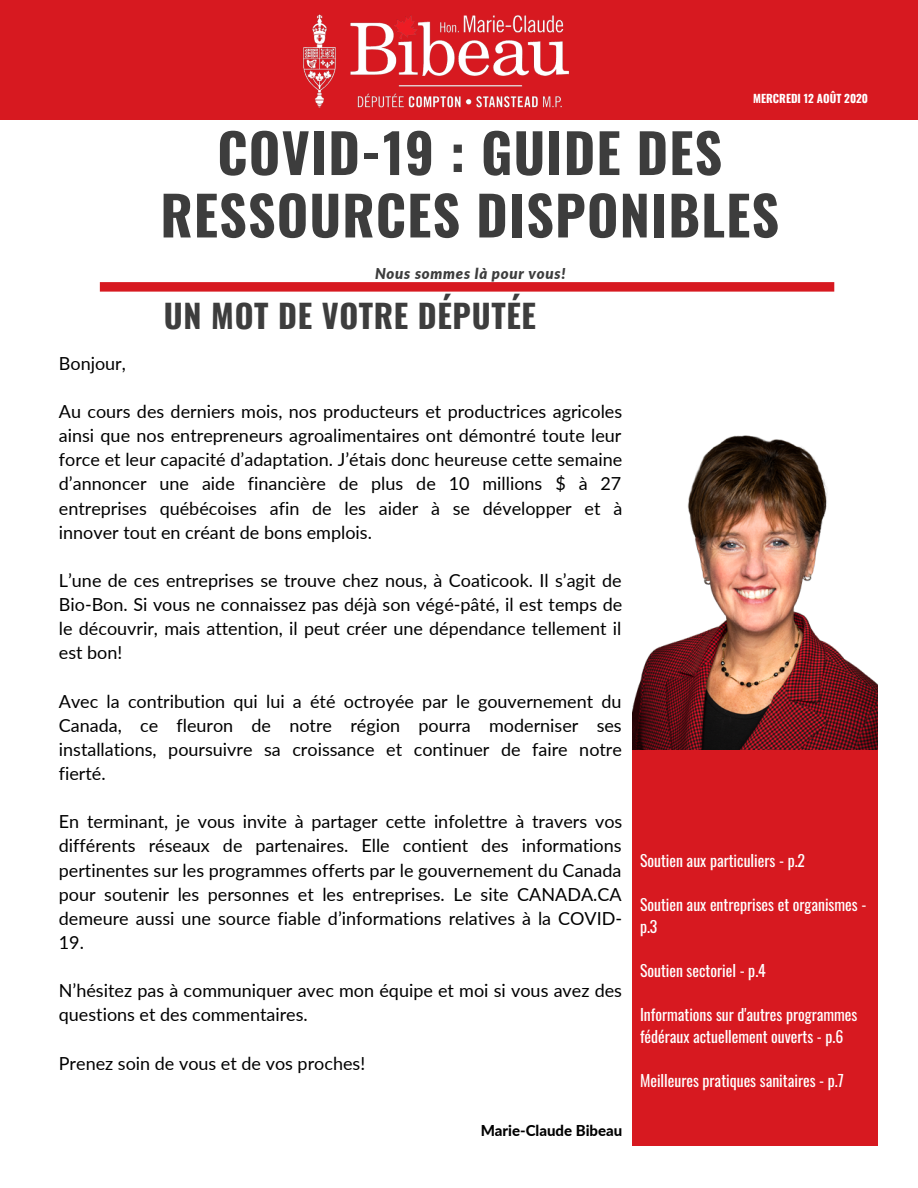
<style>
.page{position:relative;width:918px;height:1188px;background:#fff}
.page>*{position:absolute;margin:0;border:0;box-sizing:border-box;transform-origin:0 0}
.t1{font:700 54px/62.4px "Oswald";letter-spacing:.02em;color:#3d3d3d;text-align:center}
.t2{font:700 32.25px "Oswald";letter-spacing:.02em;color:#3d3d3d}
.t3{font:18px/24.2px "Lato";color:#000;text-align:justify}
.t4{font:15.75px/21.9px "Oswald";color:#fff}
.t5{font:italic 900 15px "Lato";letter-spacing:.05em;color:#3d3d3d}
.t6{font:800 15px "Lato";color:#000}
.t7{font:700 11.25px "Oswald";color:#fff}
</style>
<div class="page">
<div style="left:0;top:0;width:918px;height:120px;background:#d71920"></div>
<img style="left:632px;top:435px;width:246px;height:316px">
<img style="left:303px;top:14px;width:266px;height:94px">
<svg style="left:100px;top:282px;width:734px;height:10px;background:#d8242a"></svg>
<div style="left:632px;top:751px;width:246px;height:395px;background:#d71920"></div>
<p class="t7" style="left:753px;top:90px;width:116px">MERCREDI 12 AOÛT 2020</p>
<h1 class="t1" style="left:160px;top:119px;width:620px">COVID-19 : GUIDE DES<br>RESSOURCES DISPONIBLES</h1>
<p class="t5" style="left:375px;top:265px;width:192px">Nous sommes là pour vous!</p>
<h2 class="t2" style="left:164px;top:291px;width:373px">UN MOT DE VOTRE DÉPUTÉE</h2>
<p class="t3" style="left:59px;top:351px;width:69px">Bonjour,</p>
<p class="t3" style="left:59px;top:399px;width:565px">Au cours des derniers mois, nos producteurs et productrices agricoles ainsi que nos entrepreneurs agroalimentaires ont démontré toute leur force et leur capacité d’adaptation. J’étais donc heureuse cette semaine d’annoncer une aide financière de plus de 10 millions $ à 27 entreprises québécoises afin de les aider à se développer et à innover tout en créant de bons emplois.</p>
<p class="t3" style="left:59px;top:568px;width:565px">L’une de ces entreprises se trouve chez nous, à Coaticook. Il s’agit de Bio-Bon. Si vous ne connaissez pas déjà son végé-pâté, il est temps de le découvrir, mais attention, il peut créer une dépendance tellement il est bon!</p>
<p class="t3" style="left:59px;top:689px;width:565px">Avec la contribution qui lui a été octroyée par le gouvernement du Canada, ce fleuron de notre région pourra moderniser ses installations, poursuivre sa croissance et continuer de faire notre fierté.</p>
<p class="t3" style="left:59px;top:809px;width:565px">En terminant, je vous invite à partager cette infolettre à travers vos différents réseaux de partenaires. Elle contient des informations pertinentes sur les programmes offerts par le gouvernement du Canada pour soutenir les personnes et les entreprises. Le site CANADA.CA demeure aussi une source fiable d’informations relatives à la COVID-19.</p>
<p class="t3" style="left:59px;top:978px;width:565px">N’hésitez pas à communiquer avec mon équipe et moi si vous avez des questions et des commentaires.</p>
<p class="t3" style="left:59px;top:1051px;width:308px">Prenez soin de vous et de vos proches!</p>
<p class="t6" style="left:481px;top:1121px;width:143px">Marie-Claude Bibeau</p>
<p class="t4" style="left:640px;top:849px;width:167px">Soutien aux particuliers - p.2</p>
<p class="t4" style="left:640px;top:893px;width:228px">Soutien aux entreprises et organismes - p.3</p>
<p class="t4" style="left:640px;top:959px;width:127px">Soutien sectoriel - p.4</p>
<p class="t4" style="left:640px;top:1003px;width:219px">Informations sur d'autres programmes fédéraux actuellement ouverts - p.6</p>
<p class="t4" style="left:640px;top:1069px;width:205px">Meilleures pratiques sanitaires - p.7</p>
</div>
